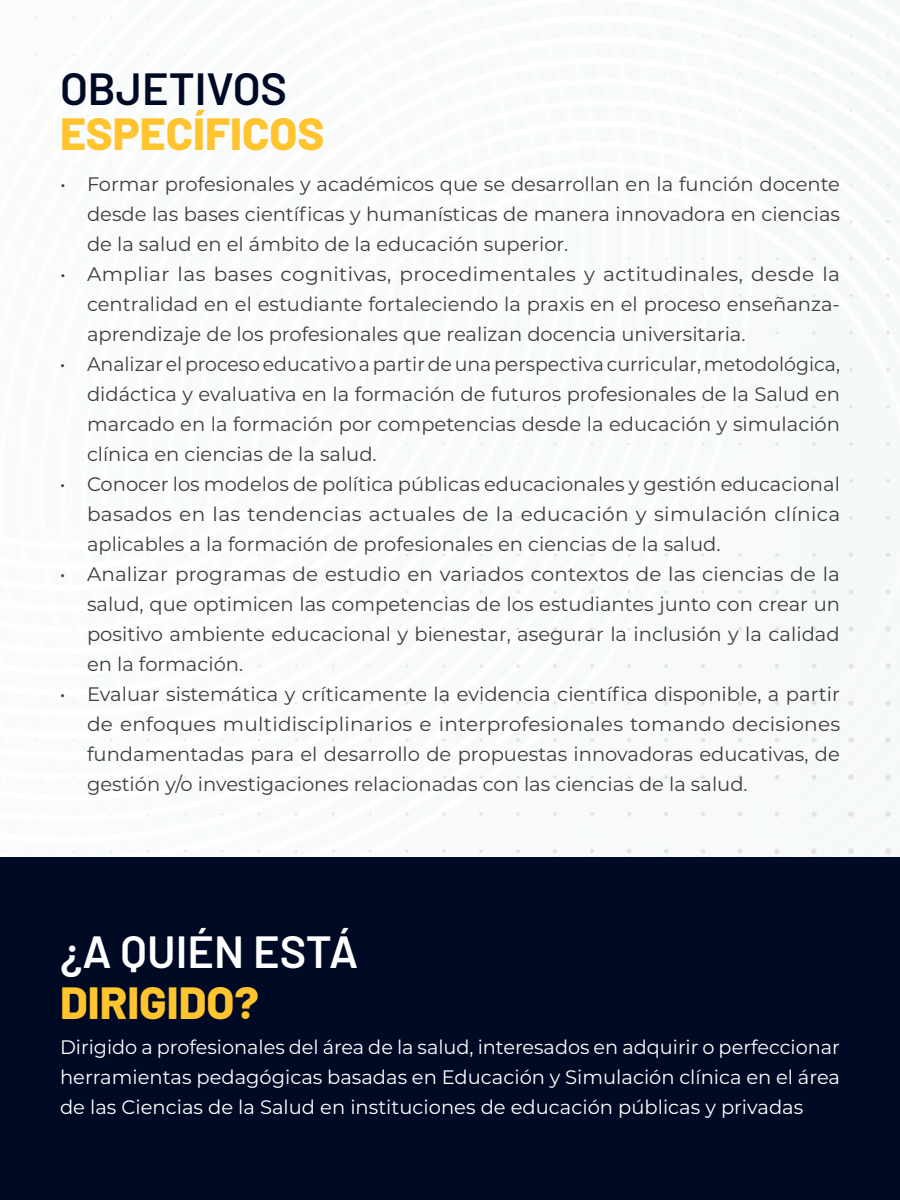
<style>
.page{position:relative;width:900px;height:1200px;background:#fff}
.page>*{position:absolute;margin:0;border:0;box-sizing:border-box;transform-origin:0 0}
.t1{font:800 45px "Barlow";color:#ffc42e}
.t2{font:600 45px "Barlow";color:#fff}
.t3{font:600 45px "Barlow";color:#000a25}
.t4{font:19.5px/30px "Montserrat";color:#3d3d3b;text-align:justify}
.t5{font:19.5px/30px "Montserrat";color:#fff;text-align:justify}
</style>
<div class="page">
<img style="left:0;top:0;width:900px;height:855px">
<div style="left:0;top:857px;width:900px;height:343px;background:#000a25"></div>
<h1 class="t3" style="left:60px;top:56px;width:229px">OBJETIVOS</h1>
<h1 class="t1" style="left:60px;top:100px;width:266px">ESPECÍFICOS</h1>
<p class="t4" style="left:87px;top:168px;width:755px;text-indent:-27px">• Formar profesionales y académicos que se desarrollan en la función docente desde las bases científicas y humanísticas de manera innovadora en ciencias de la salud en el ámbito de la educación superior.</p>
<p class="t4" style="left:87px;top:258px;width:755px;text-indent:-27px">• Ampliar las bases cognitivas, procedimentales y actitudinales, desde la centralidad en el estudiante fortaleciendo la praxis en el proceso enseñanza&shy;aprendizaje de los profesionales que realizan docencia universitaria.</p>
<p class="t4" style="left:87px;top:348px;width:755px;text-indent:-27px">• Analizar el proceso educativo a partir de una perspectiva curricular, metodológica, didáctica y evaluativa en la formación de futuros profesionales de la Salud en marcado en la formación por competencias desde la educación y simulación clínica en ciencias de la salud.</p>
<p class="t4" style="left:87px;top:468px;width:755px;text-indent:-27px">• Conocer los modelos de política públicas educacionales y gestión educacional basados en las tendencias actuales de la educación y simulación clínica aplicables a la formación de profesionales en ciencias de la salud.</p>
<p class="t4" style="left:87px;top:558px;width:755px;text-indent:-27px">• Analizar programas de estudio en variados contextos de las ciencias de la salud, que optimicen las competencias de los estudiantes junto con crear un positivo ambiente educacional y bienestar, asegurar la inclusión y la calidad en la formación.</p>
<p class="t4" style="left:87px;top:678px;width:755px;text-indent:-27px">• Evaluar sistemática y críticamente la evidencia científica disponible, a partir de enfoques multidisciplinarios e interprofesionales tomando decisiones fundamentadas para el desarrollo de propuestas innovadoras educativas, de gestión y/o investigaciones relacionadas con las ciencias de la salud.</p>
<h1 class="t2" style="left:60px;top:919px;width:300px">¿A QUIÉN ESTÁ</h1>
<h1 class="t1" style="left:60px;top:969px;width:200px">DIRIGIDO?</h1>
<p class="t5" style="left:60px;top:1031px;width:782px">Dirigido a profesionales del área de la salud, interesados en adquirir o perfeccionar herramientas pedagógicas basadas en Educación y Simulación clínica en el área de las Ciencias de la Salud en instituciones de educación públicas y privadas</p>
</div>
